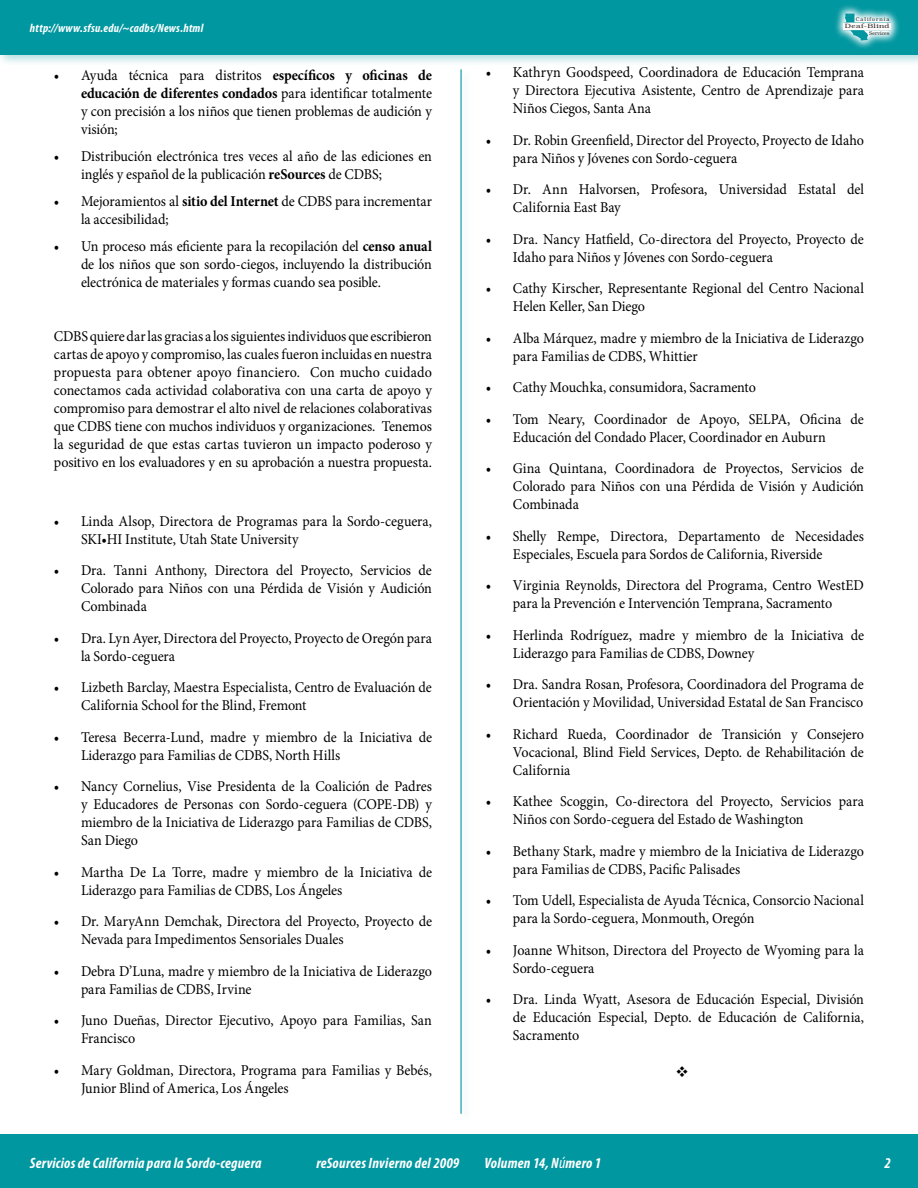
<style>
.page{position:relative;width:918px;height:1188px;background:#fff}
.page>*{position:absolute;margin:0;border:0;box-sizing:border-box;transform-origin:0 0}
.t1{font:15px/18px "Minion Pro";letter-spacing:-.005em;color:#000;scale:.94 1}
.t2{font:italic 700 condensed 15px "Myriad Pro";letter-spacing:.015em;color:#fff}
.t3{font:italic 700 condensed 12px "Myriad Pro";letter-spacing:.025em;color:#fff}
.t4{font:300 6.15px "Bookman";letter-spacing:.05em;color:#231f20;scale:1.26 1}
.t5{font:300 5.4px "Bookman";letter-spacing:.2em;color:#231f20;scale:.95 1}
.t6{font:300 5.4px "Bookman";letter-spacing:-.005em;color:#231f20;scale:.94 1}
.s1{font-weight:700}
.s2{font-weight:400;font-size:16.5px;color:#fcfcfc}
</style>
<div class="page">
<div style="left:0;top:0;width:918px;height:67px;background:#0097a0;opacity:.3"></div>
<div style="left:0;top:0;width:918px;height:54px;background:#0097a0"></div>
<svg style="left:835px;top:5px;width:64px;height:44px"></svg>
<svg style="left:845px;top:14px;width:23px;height:26px"></svg>
<hr style="left:844px;top:29px;width:47px;height:1px;background:#0097a0">
<hr style="left:844px;top:22px;width:47px;height:1px;background:#0097a0">
<div style="left:844px;top:23px;width:47px;height:6px;background:#fffafa"></div>
<div style="left:0;top:1134px;width:918px;height:54px;background:#0097a0"></div>
<div style="left:457px;top:66px;width:17px;height:1058px;background:#fafcfd"></div>
<hr style="left:460px;top:69px;width:2px;height:1045px;background:#0097a0">
<p class="t5" style="left:856px;top:16px;width:37px">California</p>
<p class="t3" style="left:30px;top:20px;width:175px">http://www.sfsu.edu/~cadbs/News.html</p>
<p class="t6" style="left:869px;top:30px;width:23px">Services</p>
<p class="t4" style="left:845px;top:23px;width:37px">Deaf-Blind</p>
<p class="t1" style="left:81px;top:66px;width:375px;text-align:justify;text-indent:-27px">• Ayuda técnica para distritos <span class="s1">específicos y oficinas de educación de diferentes condados</span> para identificar totalmente y con precisión a los niños que tienen problemas de audición y visión;</p>
<p class="t1" style="left:81px;top:147px;width:375px;text-indent:-27px">• Distribución electrónica tres veces al año de las ediciones en inglés y español de la publicación <span class="s1">reSources</span> de CDBS;</p>
<p class="t1" style="left:81px;top:192px;width:375px;text-indent:-27px">• Mejoramientos al <span class="s1">sitio del Internet</span> de CDBS para incrementar la accesibilidad;</p>
<p class="t1" style="left:81px;top:237px;width:375px;text-align:justify;text-indent:-27px">• Un proceso más eficiente para la recopilación del <span class="s1">censo anual </span>de los niños que son sordo-ciegos, incluyendo la distribución electrónica de materiales y formas cuando sea posible.</p>
<p class="t1" style="left:54px;top:327px;width:404px;text-align:justify">CDBS quiere dar las gracias a los siguientes individuos que escribieron cartas de apoyo y compromiso, las cuales fueron incluidas en nuestra propuesta para obtener apoyo financiero. Con mucho cuidado conectamos cada actividad colaborativa con una carta de apoyo y compromiso para demostrar el alto nivel de relaciones colaborativas que CDBS tiene con muchos individuos y organizaciones. Tenemos la seguridad de que estas cartas tuvieron un impacto poderoso y positivo en los evaluadores y en su aprobación a nuestra propuesta.</p>
<p class="t1" style="left:81px;top:512px;width:375px;text-indent:-27px">• Linda Alsop, Directora de Programas para la Sordo-ceguera,<br>SKI•HI Institute, Utah State University</p>
<p class="t1" style="left:81px;top:561px;width:375px;text-align:justify;text-indent:-27px">• Dra. Tanni Anthony, Directora del Proyecto, Servicios de Colorado para Niños con una Pérdida de Visión y Audición Combinada</p>
<p class="t1" style="left:81px;top:629px;width:375px;text-indent:-27px">• Dra. Lyn Ayer, Directora del Proyecto, Proyecto de Oregón para la Sordo-ceguera</p>
<p class="t1" style="left:81px;top:678px;width:375px;text-indent:-27px">• Lizbeth Barclay, Maestra Especialista, Centro de Evaluación de<br>California School for the Blind, Fremont</p>
<p class="t1" style="left:81px;top:728px;width:375px;text-indent:-27px">• Teresa Becerra-Lund, madre y miembro de la Iniciativa de<br>Liderazgo para Familias de CDBS, North Hills</p>
<p class="t1" style="left:81px;top:777px;width:375px;text-align:justify;text-indent:-27px">• Nancy Cornelius, Vise Presidenta de la Coalición de Padres y Educadores de Personas con Sordo-ceguera (COPE-DB) y miembro de la Iniciativa de Liderazgo para Familias de CDBS, San Diego</p>
<p class="t1" style="left:81px;top:863px;width:375px;text-indent:-27px">• Martha De La Torre, madre y miembro de la Iniciativa de<br>Liderazgo para Familias de CDBS, Los Ángeles</p>
<p class="t1" style="left:81px;top:912px;width:375px;text-indent:-27px">• Dr. MaryAnn Demchak, Directora del Proyecto, Proyecto de<br>Nevada para Impedimentos Sensoriales Duales</p>
<p class="t1" style="left:81px;top:962px;width:375px;text-indent:-27px">• Debra D’Luna, madre y miembro de la Iniciativa de Liderazgo para Familias de CDBS, Irvine</p>
<p class="t1" style="left:81px;top:1011px;width:375px;text-indent:-27px">• Juno Dueñas, Director Ejecutivo, Apoyo para Familias, San<br>Francisco</p>
<p class="t1" style="left:81px;top:1061px;width:375px;text-indent:-27px">• Mary Goldman, Directora, Programa para Familias y Bebés,<br>Junior Blind of America, Los Ángeles</p>
<p class="t1" style="left:513px;top:64px;width:375px;text-align:justify;text-indent:-27px">• Kathryn Goodspeed, Coordinadora de Educación Temprana y Directora Ejecutiva Asistente, Centro de Aprendizaje para Niños Ciegos, Santa Ana</p>
<p class="t1" style="left:513px;top:131px;width:375px;text-indent:-27px">• Dr. Robin Greenfield, Director del Proyecto, Proyecto de Idaho para Niños y Jóvenes con Sordo-ceguera</p>
<p class="t1" style="left:513px;top:181px;width:375px;text-indent:-27px">• Dr. Ann Halvorsen, Profesora, Universidad Estatal del<br>California East Bay</p>
<p class="t1" style="left:513px;top:230px;width:375px;text-indent:-27px">• Dra. Nancy Hatfield, Co-directora del Proyecto, Proyecto de<br>Idaho para Niños y Jóvenes con Sordo-ceguera</p>
<p class="t1" style="left:513px;top:280px;width:375px;text-indent:-27px">• Cathy Kirscher, Representante Regional del Centro Nacional<br>Helen Keller, San Diego</p>
<p class="t1" style="left:513px;top:329px;width:375px;text-indent:-27px">• Alba Márquez, madre y miembro de la Iniciativa de Liderazgo para Familias de CDBS, Whittier</p>
<p class="t1" style="left:486px;top:379px;width:289px">• Cathy Mouchka, consumidora, Sacramento</p>
<p class="t1" style="left:513px;top:410px;width:375px;text-indent:-27px">• Tom Neary, Coordinador de Apoyo, SELPA, Oficina de<br>Educación del Condado Placer, Coordinador en Auburn</p>
<p class="t1" style="left:513px;top:460px;width:375px;text-align:justify;text-indent:-27px">• Gina Quintana, Coordinadora de Proyectos, Servicios de Colorado para Niños con una Pérdida de Visión y Audición Combinada</p>
<p class="t1" style="left:513px;top:527px;width:375px;text-indent:-27px">• Shelly Rempe, Directora, Departamento de Necesidades<br>Especiales, Escuela para Sordos de California, Riverside</p>
<p class="t1" style="left:486px;top:577px;width:404px;text-align:center">• Virginia Reynolds, Directora del Programa, Centro WestED para la Prevención e Intervención Temprana, Sacramento</p>
<p class="t1" style="left:513px;top:626px;width:375px;text-indent:-27px">• Herlinda Rodríguez, madre y miembro de la Iniciativa de<br>Liderazgo para Familias de CDBS, Downey</p>
<p class="t1" style="left:486px;top:676px;width:404px;text-align:right">• Dra. Sandra Rosan, Profesora, Coordinadora del Programa de<br>Orientación y Movilidad, Universidad Estatal de San Francisco</p>
<p class="t1" style="left:513px;top:725px;width:375px;text-align:justify;text-indent:-27px">• Richard Rueda, Coordinador de Transición y Consejero Vocacional, Blind Field Services, Depto. de Rehabilitación de California</p>
<p class="t1" style="left:513px;top:793px;width:375px;text-indent:-27px">• Kathee Scoggin, Co-directora del Proyecto, Servicios para<br>Niños con Sordo-ceguera del Estado de Washington</p>
<p class="t1" style="left:513px;top:842px;width:375px;text-indent:-27px">• Bethany Stark, madre y miembro de la Iniciativa de Liderazgo para Familias de CDBS, Pacific Palisades</p>
<p class="t1" style="left:513px;top:892px;width:375px;text-indent:-27px">• Tom Udell, Especialista de Ayuda Técnica, Consorcio Nacional para la Sordo-ceguera, Monmouth, Oregón</p>
<p class="t1" style="left:513px;top:941px;width:375px;text-indent:-27px">• Joanne Whitson, Directora del Proyecto de Wyoming para la<br>Sordo-ceguera</p>
<p class="t1" style="left:513px;top:991px;width:375px;text-align:justify;text-indent:-27px">• Dra. Linda Wyatt, Asesora de Educación Especial, División de Educación Especial, Depto. de Educación de California, Sacramento</p>
<p class="t2" style="left:30px;top:1154px;width:233px">Servicios de California para la Sordo-ceguera</p>
<p class="t2" style="left:316px;top:1154px;width:144px">reSources Invierno del 2009</p>
<p class="t2" style="left:485px;top:1154px;width:118px">Volumen 14, N<span class="s2">ú</span>mero 1</p>
<p class="t2" style="left:885px;top:1154px;width:8px">2</p>
</div>
